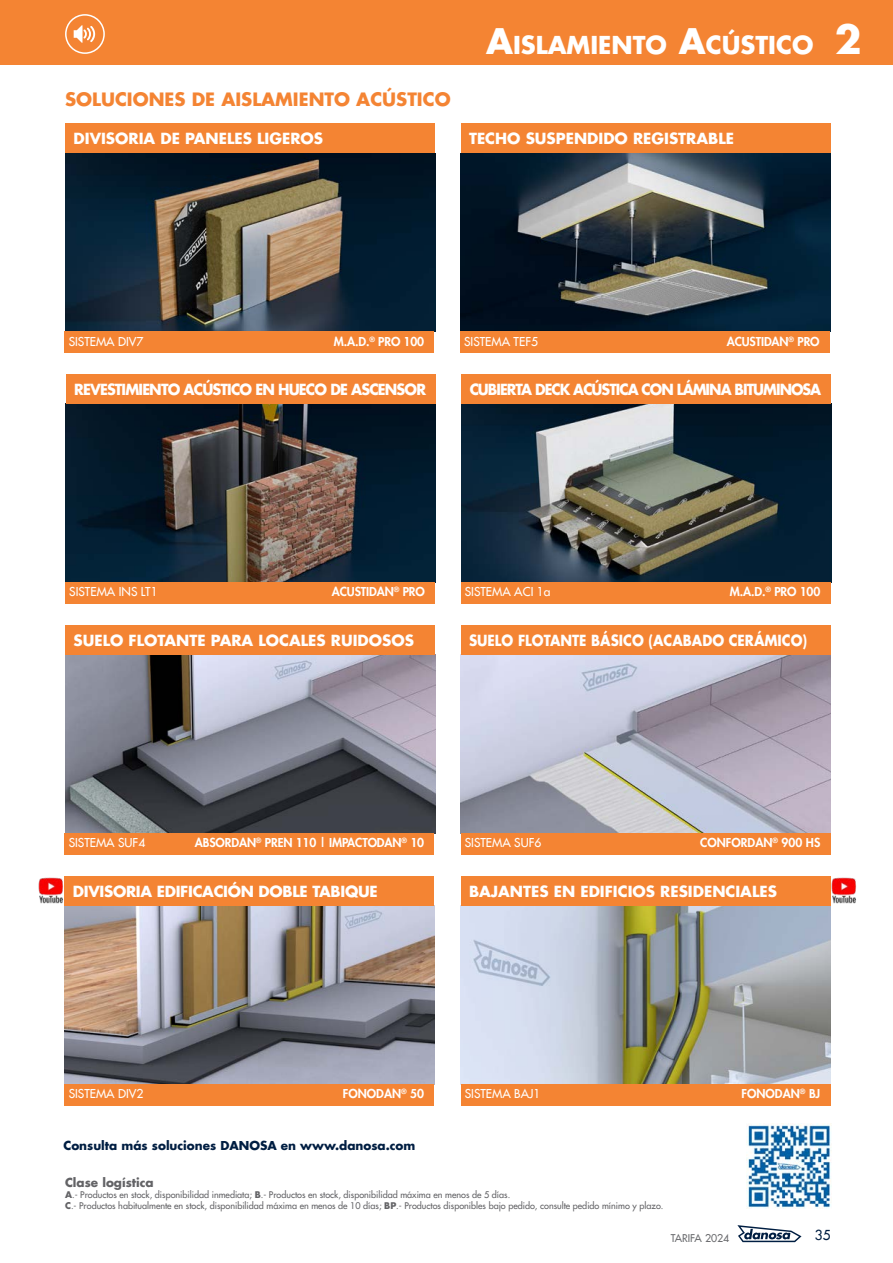
<style>
.page{position:relative;width:893px;height:1263px;background:#fff}
.page>*{position:absolute;margin:0;border:0;box-sizing:border-box;transform-origin:0 0}
.t1{font:700 24.15px "Futura AC";color:#fff}
.t2{font:700 18px "Futura AC";color:#f48433}
.t3{font:700 15px "Futura AC";color:#fff}
.t4{font:700 15px "Futura AC";letter-spacing:-.07em;color:#fff;scale:.94 1}
.t5{font:700 15px "Futura AC";letter-spacing:-.06em;color:#fff;scale:.95 1}
.t6{font:700 15px "Futura AC";color:#fff;scale:.89 1}
.t7{font:700 15px "Futura AC";letter-spacing:-.02em;color:#fff}
.t8{font:13.5px "Futura AC";color:#001e42}
.t9{font:800 12px "Futura AC";letter-spacing:-.01em;color:#fff}
.t10{font:12px "Futura AC";color:#fff}
.t11{font:700 12px "Futura AC";color:#001e42}
.t12{font:700 12px "Futura AC";color:#636366}
.t13{font:10.5px "Futura AC";color:#6c6d70}
.t14{font:9px/10.8px "Futura AC";color:#636366}
.s1{font-size:34.5px}
.s2{font-size:39px}
.s3{font-weight:700}
</style>
<div class="page">
<div style="left:0;top:0;width:893px;height:65px;background:#f48433"></div>
<div style="left:65px;top:14px;width:40px;height:40px;border:2px solid #fff;border-radius:50%"></div>
<svg style="left:74px;top:25px;width:21px;height:18px"></svg>
<svg style="left:737px;top:1225px;width:64px;height:17px"></svg>
<img style="left:746px;top:1124px;width:85px;height:85px">
<img style="left:65px;top:153px;width:370px;height:179px">
<div style="left:65px;top:123px;width:370px;height:30px;background:#f48433"></div>
<div style="left:64px;top:332px;width:370px;height:21px;background:#f48433"></div>
<img style="left:66px;top:404px;width:370px;height:179px">
<div style="left:66px;top:374px;width:370px;height:30px;background:#f48433"></div>
<div style="left:65px;top:583px;width:370px;height:21px;background:#f48433"></div>
<img style="left:460px;top:153px;width:370px;height:179px">
<div style="left:460px;top:123px;width:370px;height:30px;background:#f48433"></div>
<div style="left:460px;top:332px;width:370px;height:21px;background:#f48433"></div>
<img style="left:461px;top:404px;width:370px;height:179px">
<div style="left:461px;top:374px;width:370px;height:30px;background:#f48433"></div>
<div style="left:460px;top:583px;width:370px;height:21px;background:#f48433"></div>
<img style="left:64px;top:906px;width:370px;height:178px">
<div style="left:64px;top:876px;width:370px;height:30px;background:#f48433"></div>
<div style="left:64px;top:1084px;width:370px;height:22px;background:#f48433"></div>
<img style="left:460px;top:906px;width:370px;height:178px">
<div style="left:460px;top:876px;width:370px;height:30px;background:#f48433"></div>
<div style="left:460px;top:1084px;width:370px;height:22px;background:#f48433"></div>
<img style="left:460px;top:655px;width:370px;height:178px">
<div style="left:460px;top:625px;width:370px;height:30px;background:#f48433"></div>
<div style="left:460px;top:833px;width:370px;height:22px;background:#f48433"></div>
<img style="left:38px;top:877px;width:25px;height:27px">
<img style="left:830px;top:876px;width:26px;height:28px">
<img style="left:65px;top:655px;width:370px;height:178px">
<div style="left:65px;top:625px;width:370px;height:30px;background:#f48433"></div>
<div style="left:64px;top:833px;width:370px;height:22px;background:#f48433"></div>
<p class="t2" style="left:65px;top:88px;width:387px">SOLUCIONES DE AISLAMIENTO ACÚSTICO</p>
<p class="t3" style="left:74px;top:128px;width:251px">DIVISORIA DE PANELES LIGEROS</p>
<h1 class="t1" style="left:486px;top:29px;width:377px"><span class="s1">A</span>ISLAMIENTO <span class="s1">A</span>CÚSTICO <span class="s2">2</span></h1>
<p class="t3" style="left:469px;top:128px;width:266px">TECHO SUSPENDIDO REGISTRABLE</p>
<p class="t10" style="left:69px;top:333px;width:76px">SISTEMA DIV7</p>
<p class="t9" style="left:334px;top:333px;width:92px">M.A.D.<sup>®</sup> PRO 100</p>
<p class="t5" style="left:74px;top:379px;width:372px">REVESTIMIENTO ACÚSTICO EN HUECO DE ASCENSOR</p>
<p class="t10" style="left:464px;top:333px;width:75px">SISTEMA TEF5</p>
<p class="t9" style="left:727px;top:333px;width:94px">ACUSTIDAN<sup>®</sup> PRO</p>
<p class="t4" style="left:470px;top:379px;width:376px">CUBIERTA DECK ACÚSTICA CON LÁMINA BITUMINOSA</p>
<p class="t10" style="left:69px;top:584px;width:90px">SISTEMA INS LT1</p>
<p class="t9" style="left:332px;top:584px;width:94px">ACUSTIDAN<sup>®</sup> PRO</p>
<p class="t3" style="left:74px;top:630px;width:342px">SUELO FLOTANTE PARA LOCALES RUIDOSOS</p>
<p class="t10" style="left:465px;top:584px;width:87px">SISTEMA ACI 1a</p>
<p class="t9" style="left:730px;top:584px;width:92px">M.A.D.<sup>®</sup> PRO 100</p>
<p class="t6" style="left:469px;top:630px;width:381px">SUELO FLOTANTE BÁSICO (ACABADO CERÁMICO)</p>
<p class="t10" style="left:69px;top:835px;width:78px">SISTEMA SUF4</p>
<p class="t9" style="left:195px;top:835px;width:231px">ABSORDAN<sup>®</sup> PREN 110 | IMPACTODAN<sup>®</sup> 10</p>
<p class="t7" style="left:73px;top:881px;width:306px">DIVISORIA EDIFICACIÓN DOBLE TABIQUE</p>
<p class="t10" style="left:465px;top:835px;width:78px">SISTEMA SUF6</p>
<p class="t9" style="left:700px;top:835px;width:122px">CONFORDAN<sup>®</sup> 900 HS</p>
<p class="t3" style="left:469px;top:881px;width:309px">BAJANTES EN EDIFICIOS RESIDENCIALES</p>
<p class="t10" style="left:69px;top:1086px;width:76px">SISTEMA DIV2</p>
<p class="t9" style="left:343px;top:1086px;width:83px">FONODAN<sup>®</sup> 50</p>
<p class="t11" style="left:63px;top:1138px;width:353px">Consulta más soluciones DANOSA en www.danosa.com</p>
<p class="t10" style="left:465px;top:1086px;width:77px">SISTEMA BAJ1</p>
<p class="t9" style="left:741px;top:1086px;width:80px">FONODAN<sup>®</sup> BJ</p>
<h3 class="t12" style="left:65px;top:1175px;width:90px">Clase logística</h3>
<p class="t14" style="left:65px;top:1189px;width:600px"><span class="s3">A</span>.- Productos en stock, disponibilidad inmediata; <span class="s3">B</span>.- Productos en stock, disponibilidad máxima en menos de 5 días.<br><span class="s3">C</span>.- Productos habitualmente en stock, disponibilidad máxima en menos de 10 días; <span class="s3">BP</span>.- Productos disponibles bajo pedido, consulte pedido mínimo y plazo.</p>
<p class="t13" style="left:671px;top:1231px;width:60px">TARIFA 2024</p>
<h3 class="t8" style="left:815px;top:1226px;width:17px">35</h3>
</div>
